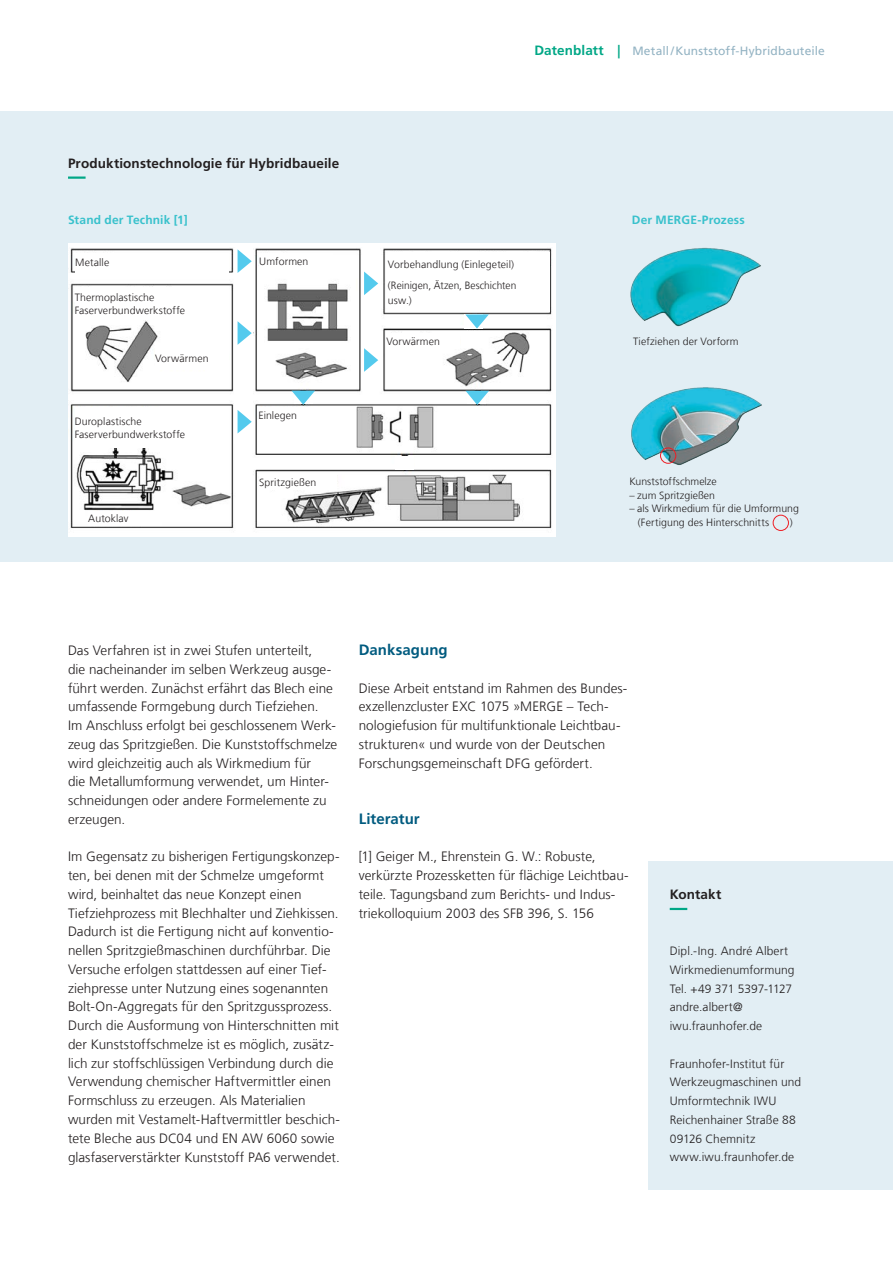
<style>
.page{position:relative;width:893px;height:1263px;background:#fff}
.page>*{position:absolute;margin:0;border:0;box-sizing:border-box;transform-origin:0 0}
.Zwischenueberschrift{font:700 15px "Frutiger LT Com";color:#005b7f}
.Fliesstext_9_12_5_sc{font:300 13.5px/18.8px "Frutiger LT Com";letter-spacing:.005em;color:#231f20}
.Infokasten_klein_Ueb{font:700 13.5px "Frutiger LT Com";letter-spacing:.01em;color:#231f20}
.Infokasten_klein_Ube{font:700 13.5px "Frutiger LT Com";letter-spacing:.005em;color:#231f20}
.Infokasten_klein_Fli{font:300 12px/18.8px "Frutiger LT Com";letter-spacing:.005em;color:#231f20}
.Kolumnentitel_rechts{font:12px "Frutiger LT Com";letter-spacing:.01em;color:#93b3c3}
.Absatzueberschrift_9{font:700 12px "Frutiger LT Com";letter-spacing:.01em;color:#38c1cc}
.Tabelle_Ueberschrift{font:700 12px "Frutiger LT Com";letter-spacing:.015em;color:#38c1cc}
.Fussnote_7_9_schwarz{font:300 10.5px "Frutiger LT Com";letter-spacing:.01em;color:#231f20}
.s1{font-weight:700;font-size:13.5px;color:#00a786}
</style>
<div class="page">
<div style="left:648px;top:861px;width:245px;height:328px;background:#e2eef4"></div>
<svg style="left:670px;top:908px;width:18px;height:2px"></svg>
<div style="left:0;top:111px;width:893px;height:450px;background:#e2eef4"></div>
<svg style="left:68px;top:176px;width:18px;height:3px"></svg>
<div style="left:68px;top:243px;width:488px;height:293px;background:#fff"></div>
<img style="left:70px;top:248px;width:482px;height:281px">
<div style="left:75px;top:253px;width:154px;height:19px;background:#fff"></div>
<div style="left:155px;top:346px;width:74px;height:24px;background:#fff"></div>
<div style="left:386px;top:333px;width:74px;height:15px;background:#fff"></div>
<div style="left:388px;top:252px;width:162px;height:60px;background:#fff"></div>
<div style="left:259px;top:253px;width:74px;height:15px;background:#fff"></div>
<div style="left:258px;top:407px;width:74px;height:17px;background:#fff"></div>
<div style="left:259px;top:474px;width:78px;height:16px;background:#fff"></div>
<div style="left:88px;top:511px;width:74px;height:15px;background:#fff"></div>
<div style="left:75px;top:287px;width:154px;height:33px;background:#fff"></div>
<div style="left:75px;top:407px;width:154px;height:41px;background:#fff"></div>
<div style="left:235px;top:248px;width:18px;height:196px;background:#fff"></div>
<div style="left:362px;top:249px;width:19px;height:142px;background:#fff"></div>
<div style="left:464px;top:314px;width:19px;height:15px;background:#fff"></div>
<div style="left:395px;top:456px;width:18px;height:14px;background:#fff"></div>
<svg style="left:238px;top:250px;width:14px;height:23px"></svg>
<svg style="left:238px;top:321px;width:14px;height:24px"></svg>
<svg style="left:238px;top:410px;width:14px;height:23px"></svg>
<svg style="left:364px;top:272px;width:14px;height:23px"></svg>
<svg style="left:364px;top:348px;width:14px;height:24px"></svg>
<svg style="left:292px;top:391px;width:23px;height:14px"></svg>
<svg style="left:465px;top:391px;width:24px;height:14px"></svg>
<svg style="left:465px;top:314px;width:24px;height:15px"></svg>
<img style="left:630px;top:247px;width:131px;height:80px">
<img style="left:631px;top:387px;width:131px;height:78px">
<div style="left:773px;top:515px;width:16px;height:16px;border:1px solid #ee1d23;border-radius:50%"></div>
<div style="left:660px;top:448px;width:16px;height:16px;border:1px solid #ee1d23;border-radius:50%"></div>
<p class="Infokasten_klein_Ueb" style="left:68px;top:155px;width:273px">Produktionstechnologie für Hybridbaueile</p>
<p class="Absatzueberschrift_9" style="left:68px;top:213px;width:121px">Stand der Technik [1]</p>
<p class="Fussnote_7_9_schwarz" style="left:75px;top:257px;width:36px">Metalle</p>
<p class="Fussnote_7_9_schwarz" style="left:75px;top:291px;width:81px">Thermoplastische</p>
<p class="Fussnote_7_9_schwarz" style="left:75px;top:304px;width:112px">Faserverbundwerkstoffe</p>
<p class="Fussnote_7_9_schwarz" style="left:155px;top:352px;width:55px">Vorwärmen</p>
<p class="Fussnote_7_9_schwarz" style="left:75px;top:415px;width:69px">Duroplastische</p>
<p class="Fussnote_7_9_schwarz" style="left:75px;top:428px;width:112px">Faserverbundwerkstoffe</p>
<p class="Fussnote_7_9_schwarz" style="left:88px;top:512px;width:42px">Autoklav</p>
<p class="Infokasten_klein_Ueb" style="left:259px;top:253px;width:70px">Umformen</p>
<p class="Fussnote_7_9_schwarz" style="left:258px;top:410px;width:40px">Einlegen</p>
<p class="Fussnote_7_9_schwarz" style="left:259px;top:476px;width:59px">Spritzgießen</p>
<p class="Kolumnentitel_rechts" style="left:534px;top:44px;width:292px"><span class="s1">Datenblatt |</span> Metall/Kunststoff-Hybridbauteile</p>
<p class="Fussnote_7_9_schwarz" style="left:388px;top:258px;width:128px">Vorbehandlung (Einlegeteil)</p>
<p class="Fussnote_7_9_schwarz" style="left:388px;top:279px;width:130px">(Reinigen, Ätzen, Beschichten</p>
<p class="Fussnote_7_9_schwarz" style="left:388px;top:294px;width:25px">usw.)</p>
<p class="Fussnote_7_9_schwarz" style="left:386px;top:335px;width:55px">Vorwärmen</p>
<p class="Tabelle_Ueberschrift" style="left:632px;top:213px;width:114px">Der MERGE-Prozess</p>
<p class="Fussnote_7_9_schwarz" style="left:633px;top:335px;width:107px">Tiefziehen der Vorform</p>
<p class="Fussnote_7_9_schwarz" style="left:629px;top:476px;width:89px">Kunststoffschmelze</p>
<p class="Fussnote_7_9_schwarz" style="left:629px;top:489px;width:87px">– zum Spritzgießen</p>
<p class="Fussnote_7_9_schwarz" style="left:629px;top:503px;width:171px">– als Wirkmedium für die Umformung</p>
<p class="Fussnote_7_9_schwarz" style="left:638px;top:516px;width:133px">(Fertigung des Hinterschnitts</p>
<p class="Fussnote_7_9_schwarz" style="left:790px;top:516px;width:4px">)</p>
<p class="Fliesstext_9_12_5_sc" style="left:68px;top:641px;width:271px">Das Verfahren ist in zwei Stufen unterteilt,<br>die nacheinander im selben Werkzeug ausge&shy;führt werden. Zunächst erfährt das Blech eine umfassende Formgebung durch Tiefziehen.<br>Im Anschluss erfolgt bei geschlossenem Werk&shy;zeug das Spritzgießen. Die Kunststoffschmelze wird gleichzeitig auch als Wirkmedium für<br>die Metallumformung verwendet, um Hinter&shy;schneidungen oder andere Formelemente zu erzeugen.</p>
<p class="Fliesstext_9_12_5_sc" style="left:68px;top:847px;width:274px">Im Gegensatz zu bisherigen Fertigungskonzep&shy;ten, bei denen mit der Schmelze umgeformt wird, beinhaltet das neue Konzept einen Tiefziehprozess mit Blechhalter und Ziehkissen.<br>Dadurch ist die Fertigung nicht auf konventio&shy;nellen Spritzgießmaschinen durchführbar. Die Versuche erfolgen stattdessen auf einer Tief&shy;ziehpresse unter Nutzung eines sogenannten Bolt-On-Aggregats für den Spritzgussprozess.<br>Durch die Ausformung von Hinterschnitten mit der Kunststoffschmelze ist es möglich, zusätz&shy;lich zur stoffschlüssigen Verbindung durch die Verwendung chemischer Haftvermittler einen Formschluss zu erzeugen. Als Materialien wurden mit Vestamelt-Haftvermittler beschich&shy;tete Bleche aus DC04 und EN AW 6060 sowie glasfaserverstärkter Kunststoff PA6 verwendet.</p>
<p class="Zwischenueberschrift" style="left:359px;top:641px;width:90px">Danksagung</p>
<p class="Fliesstext_9_12_5_sc" style="left:359px;top:679px;width:270px">Diese Arbeit entstand im Rahmen des Bundes&shy;exzellenzcluster EXC 1075 »MERGE – Tech&shy;nologiefusion für multifunktionale Leichtbau&shy;strukturen« und wurde von der Deutschen Forschungsgemeinschaft DFG gefördert.</p>
<p class="Zwischenueberschrift" style="left:359px;top:810px;width:63px">Literatur</p>
<p class="Fliesstext_9_12_5_sc" style="left:359px;top:847px;width:271px">[1] Geiger M., Ehrenstein G. W.: Robuste, verkürzte Prozessketten für flächige Leichtbau&shy;teile. Tagungsband zum Berichts- und Indus&shy;triekolloquium 2003 des SFB 396, S. 156</p>
<p class="Infokasten_klein_Ube" style="left:670px;top:886px;width:53px">Kontakt</p>
<p class="Infokasten_klein_Fli" style="left:670px;top:942px;width:126px">Dipl.-Ing. André Albert<br>Wirkmedienumformung<br>Tel. +49 371 5397-1127</p>
<p class="Infokasten_klein_Fli" style="left:670px;top:998px;width:94px">andre.albert@ iwu.fraunhofer.de</p>
<p class="Infokasten_klein_Fli" style="left:670px;top:1054px;width:133px">Fraunhofer-Institut für<br>Werkzeugmaschinen und<br>Umformtechnik IWU</p>
<p class="Infokasten_klein_Fli" style="left:670px;top:1110px;width:127px">Reichenhainer Straße 88</p>
<p class="Infokasten_klein_Fli" style="left:670px;top:1129px;width:87px">09126 Chemnitz</p>
<p class="Infokasten_klein_Fli" style="left:670px;top:1148px;width:126px">www.iwu.fraunhofer.de</p>
</div>
